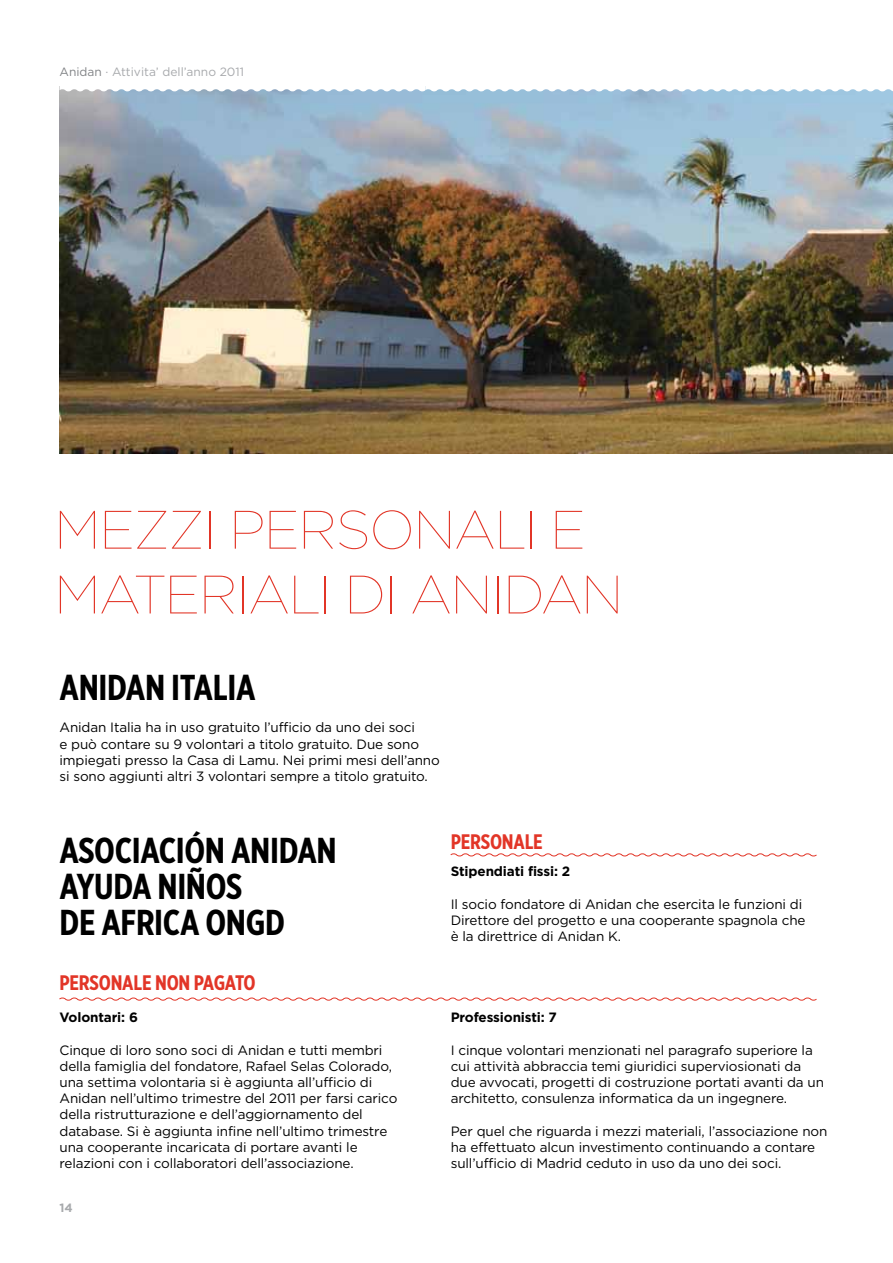
<style>
.page{position:relative;width:893px;height:1263px;background:#fff}
.page>*{position:absolute;margin:0;border:0;box-sizing:border-box;transform-origin:0 0}
.t1{font:100 54px/64.8px "Gotham";letter-spacing:-.025em;color:#e23527}
.t2{font:700 36px "Gotham X Narrow";letter-spacing:-.01em;color:#000}
.t3{font:700 21px "Gotham X Narrow";letter-spacing:-.01em;color:#e23527}
.t4{font:13.5px/16.2px "Gotham";letter-spacing:-.01em;color:#000}
.t5{font:700 13.5px "Gotham";letter-spacing:-.01em;color:#000}
.t6{font:12px "Gotham";color:#a7a9ac}
.t7{font:700 12px "Gotham";color:#a7a9ac}
.s1{color:#808285}
</style>
<div class="page">
<svg style="left:450px;top:853px;width:367px;height:4px"></svg>
<svg style="left:59px;top:997px;width:758px;height:4px"></svg>
<img style="left:60px;top:92px;width:833px;height:361px">
<svg style="left:60px;top:86px;width:833px;height:6px"></svg>
<p class="t6" style="left:60px;top:65px;width:186px"><span class="s1">Anidan</span> · attivita’ dell’anno 2011</p>
<h1 class="t1" style="left:54px;top:497px;width:570px">MEZZI PERSONALI E<br>MATERIALI DI ANIDAN</h1>
<h2 class="t2" style="left:60px;top:665px;width:198px">ANIDAN ITALIA</h2>
<p class="t4" style="left:60px;top:719px;width:382px">Anidan Italia ha in uso gratuito l’ufficio da uno dei soci<br>e può contare su 9 volontari a titolo gratuito. Due sono impiegati presso la Casa di Lamu. Nei primi mesi dell’anno si sono aggiunti altri 3 volontari sempre a titolo gratuito.</p>
<h2 class="t2" style="left:60px;top:828px;width:35px">ASOCIACI</h2>
<h2 class="t2" style="left:184px;top:828px;width:84px">ÓN ANIDAN</h2>
<h2 class="t2" style="left:60px;top:864px;width:20px">AYUDA</h2>
<h2 class="t2" style="left:157px;top:864px;width:67px">NIÑOS</h2>
<h2 class="t2" style="left:60px;top:900px;width:78px">DE AFRICA</h2>
<h2 class="t2" style="left:205px;top:900px;width:21px">ONGD</h2>
<h3 class="t3" style="left:60px;top:970px;width:22px">PERSONALE</h3>
<h3 class="t3" style="left:155px;top:970px;width:13px">NON</h3>
<h3 class="t3" style="left:194px;top:970px;width:12px">PAGATO</h3>
<p class="t5" style="left:60px;top:1009px;width:80px">Volontari: 6</p>
<p class="t4" style="left:60px;top:1041px;width:339px">Cinque di loro sono soci di Anidan e tutti membri della famiglia del fondatore, Rafael Selas Colorado, una settima volontaria si è aggiunta all’ufficio di Anidan nell’ultimo trimestre del 2011 per farsi carico della ristrutturazione e dell’aggiornamento del database. Si è aggiunta infine nell’ultimo trimestre una cooperante incaricata di portare avanti le relazioni con i collaboratori dell’associazione.</p>
<p class="t7" style="left:60px;top:1201px;width:15px">14</p>
<h3 class="t3" style="left:451px;top:829px;width:94px">PERSONALE</h3>
<p class="t5" style="left:451px;top:863px;width:121px">Stipendiati fissi: 2</p>
<p class="t4" style="left:451px;top:895px;width:356px">Il socio fondatore di Anidan che esercita le funzioni di<br>Direttore del progetto e una cooperante spagnola che è la direttrice di Anidan K.</p>
<p class="t5" style="left:451px;top:1009px;width:108px">Professionisti: 7</p>
<p class="t4" style="left:451px;top:1041px;width:375px">I cinque volontari menzionati nel paragrafo superiore la cui attività abbraccia temi giuridici superviosionati da due avvocati, progetti di costruzione portati avanti da un architetto, consulenza informatica da un ingegnere.</p>
<p class="t4" style="left:451px;top:1122px;width:378px">Per quel che riguarda i mezzi materiali, l’associazione non ha effettuato alcun investimento continuando a contare sull’ufficio di Madrid ceduto in uso da uno dei soci.</p>
</div>
